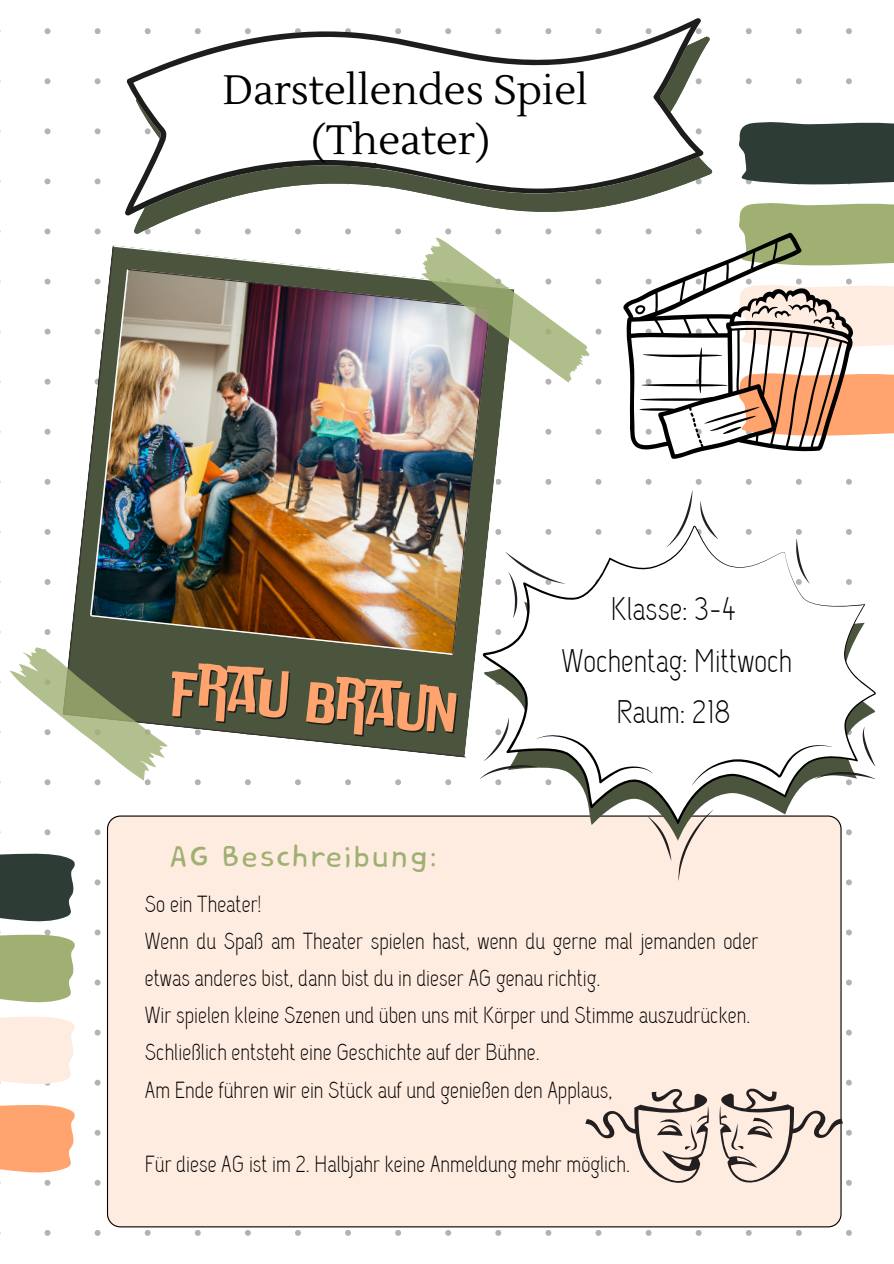
<style>
.page{position:relative;width:894px;height:1264px;background:#fff}
.page>*{position:absolute;margin:0;border:0;box-sizing:border-box;transform-origin:0 0}
.t1{font:59.1px "Do Ub Le Ba Ss";color:#ffa46f}
.t2{font:40.95px/50.7px "Lustria";color:#000;text-align:center}
.t3{font:37.05px "Core Bandi Face";color:#9fb072}
.t4{font:32.55px/51.3px "Capsuula";color:#000;text-align:center}
.t5{font:23.25px/37.2px "Capsuula";color:#000}
</style>
<div class="page">
<div style="left:107px;top:815px;width:733px;height:412px;background:#ffece1"></div>
<svg style="left:0;top:853px;width:75px;height:233px"></svg>
<svg style="left:0;top:1105px;width:75px;height:68px;background:#ffab7b"></svg>
<svg style="left:134px;top:36px;width:576px;height:198px"></svg>
<svg style="left:125px;top:18px;width:579px;height:198px"></svg>
<svg style="left:71px;top:459px;width:19px;height:178px"></svg>
<img style="left:90px;top:245px;width:415px;height:512px">
<svg style="left:479px;top:490px;width:396px;height:390px"></svg>
<svg style="left:10px;top:637px;width:162px;height:147px"></svg>
<svg style="left:410px;top:237px;width:186px;height:147px"></svg>
<svg style="left:623px;top:233px;width:201px;height:226px"></svg>
<svg style="left:633px;top:115px;width:260px;height:329px"></svg>
<svg style="left:585px;top:1087px;width:123px;height:95px;background:#dacac1"></svg>
<svg style="left:715px;top:1087px;width:127px;height:99px;background:#ddcdc3"></svg>
<h1 class="t2" style="left:223px;top:66px;width:366px">Darstellendes Spiel (Theater)</h1>
<h2 class="t1" style="left:171px;top:651px;width:291px;rotate:5deg">Frau Braun</h2>
<h2 class="t4" style="left:561px;top:584px;width:232px">Klasse: 3-4<br>Wochentag: Mittwoch<br>Raum: 218</h2>
<p class="t3" style="left:169px;top:837px;width:270px">AG Beschreibung:</p>
<p class="t5" style="left:145px;top:885px;width:118px">So ein Theater!</p>
<p class="t5" style="left:145px;top:922px;width:614px">Wenn du Spaß am Theater spielen hast, wenn du gerne mal jemanden oder etwas anderes bist, dann bist du in dieser AG genau richtig.</p>
<p class="t5" style="left:145px;top:997px;width:607px">Wir spielen kleine Szenen und üben uns mit Körper und Stimme auszudrücken.</p>
<p class="t5" style="left:145px;top:1034px;width:396px">Schließlich entsteht eine Geschichte auf der Bühne.</p>
<h3 class="t5" style="left:145px;top:1071px;width:469px">Am Ende führen wir ein Stück auf und genießen den Applaus,</h3>
<p class="t5" style="left:145px;top:1145px;width:486px">Für diese AG ist im 2. Halbjahr keine Anmeldung mehr möglich.</p>
</div>
